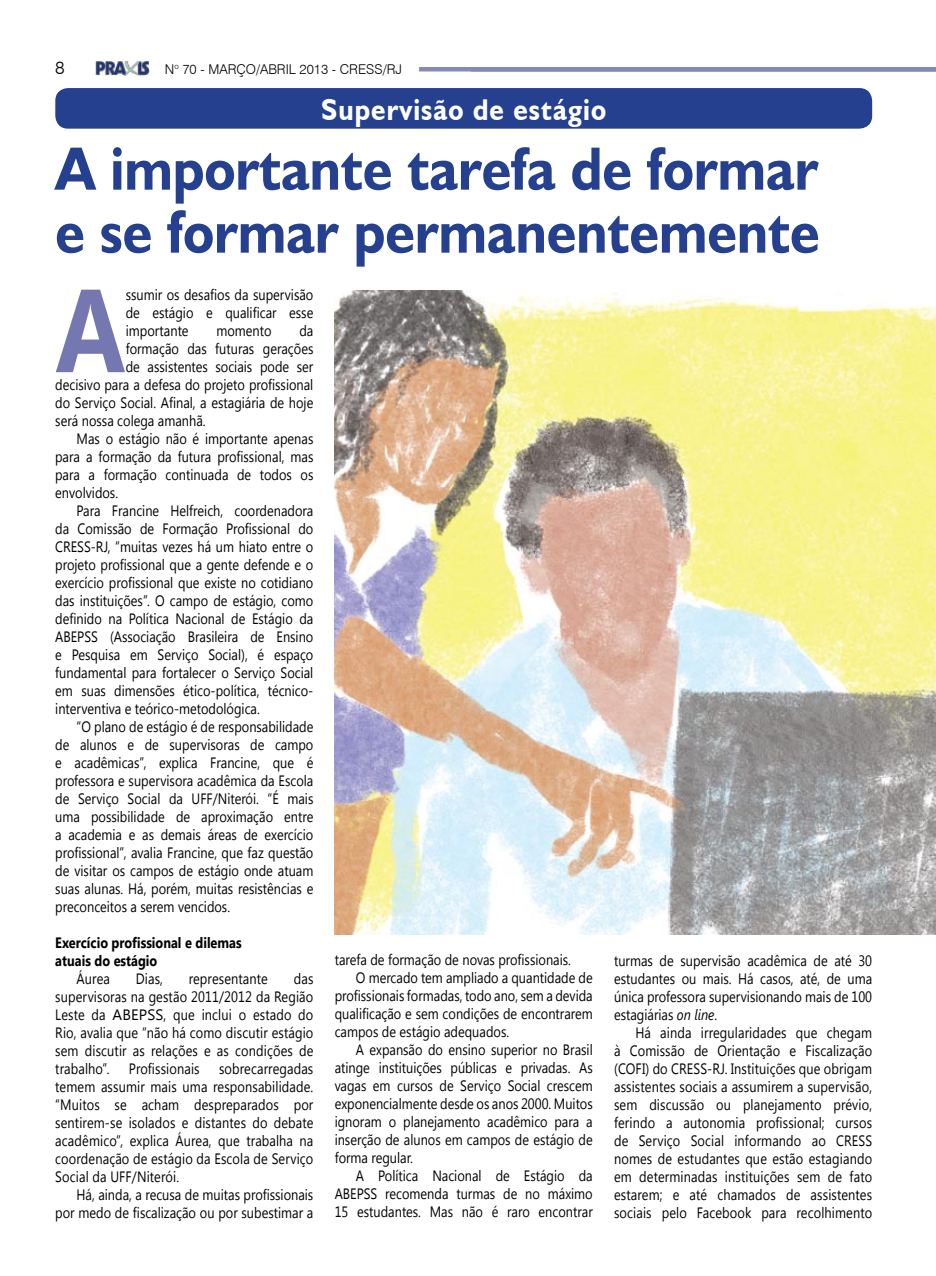
<style>
.page{position:relative;width:936px;height:1276px;background:#fff}
.page>*{position:absolute;margin:0;border:0;box-sizing:border-box;transform-origin:0 0}
.t1{font:700 117.9px "Segoe UI";color:#7578b0;scale:.85 1}
.t2{font:700 61.5px/63px "Humanist 521 BT";color:#25408f;scale:.9 1}
.t3{font:700 30px "Humanist 521 BT";letter-spacing:.04em;color:#fff;scale:.9 1}
.t4{font:300 18px "Swiss 721 BT";color:#000}
.t5{font:15px/18px "Segoe UI";color:#000;text-align:justify;scale:.85 1}
.t6{font:700 15px/18px "Segoe UI";color:#000;scale:.85 1}
.t7{font:300 13.5px "Swiss 721 BT";color:#000}
.s1{font-style:italic}
</style>
<div class="page">
<img style="left:334px;top:291px;width:601px;height:643px">
<img style="left:95px;top:60px;width:55px;height:16px">
<hr style="left:419px;top:67px;width:516px;height:4px;background:#8788ba">
<div style="left:471px;top:67px;width:464px;height:5px;background:#8788ba"></div>
<div style="left:55px;top:88px;width:817px;height:41px;background:#25408f;border-radius:13px"></div>
<p class="t4" style="left:55px;top:57px;width:11px">8</p>
<p class="t7" style="left:165px;top:61px;width:238px">N<sup>o</sup> 70 - MARÇO/ABRIL 2013 - CRESS/RJ</p>
<h3 class="t3" style="left:321px;top:91px;width:318px">Supervisão de estágio</h3>
<h2 class="t2" style="left:55px;top:136px;width:850px">A importante tarefa de formar e se formar permanentemente</h2>
<h1 class="t1" style="left:55px;top:246px;width:84px">A</h1>
<p class="t5" style="left:126px;top:285px;width:222px">ssumir os desafios da supervisão de estágio e qualificar esse importante</p>
<p class="t5" style="left:216px;top:321px;width:66px">momento</p>
<p class="t5" style="left:299px;top:321px;width:18px">da</p>
<p class="t5" style="left:126px;top:339px;width:222px">formação das futuras gerações</p>
<p class="t5" style="left:126px;top:357px;width:222px">de assistentes sociais pode ser</p>
<p class="t5" style="left:55px;top:375px;width:305px">decisivo para a defesa do projeto profissional</p>
<p class="t5" style="left:55px;top:393px;width:305px">do Serviço Social. Afinal, a estagiária de hoje</p>
<p class="t5" style="left:55px;top:411px;width:178px">será nossa colega amanhã.</p>
<p class="t5" style="left:77px;top:429px;width:280px">Mas o estágio não é importante apenas</p>
<p class="t5" style="left:55px;top:447px;width:305px">para a formação da futura profissional, mas</p>
<p class="t5" style="left:55px;top:465px;width:305px">para a formação continuada de todos os</p>
<p class="t5" style="left:55px;top:483px;width:75px">envolvidos.</p>
<p class="t5" style="left:77px;top:501px;width:280px">Para Francine Helfreich, coordenadora</p>
<p class="t5" style="left:55px;top:519px;width:305px">da Comissão de Formação Profissional do</p>
<p class="t5" style="left:55px;top:537px;width:305px">CRESS-RJ, “muitas vezes há um hiato entre o</p>
<p class="t5" style="left:55px;top:555px;width:305px">projeto profissional que a gente defende e o</p>
<p class="t5" style="left:55px;top:573px;width:305px">exercício profissional que existe no cotidiano</p>
<p class="t5" style="left:55px;top:591px;width:305px">das instituições”. O campo de estágio, como</p>
<p class="t5" style="left:55px;top:609px;width:305px">definido na Política Nacional de Estágio da</p>
<p class="t5" style="left:55px;top:627px;width:305px">ABEPSS (Associação Brasileira de Ensino</p>
<p class="t5" style="left:55px;top:645px;width:305px">e Pesquisa em Serviço Social), é espaço</p>
<p class="t5" style="left:55px;top:663px;width:305px">fundamental para fortalecer o Serviço Social</p>
<p class="t5" style="left:55px;top:681px;width:305px">em suas dimensões ético-política, técnico-</p>
<p class="t5" style="left:55px;top:699px;width:242px">interventiva e teórico-metodológica.</p>
<p class="t5" style="left:77px;top:717px;width:280px">“O plano de estágio é de responsabilidade</p>
<p class="t5" style="left:55px;top:735px;width:305px">de alunos e de supervisoras de campo</p>
<p class="t5" style="left:55px;top:753px;width:305px">e acadêmicas”, explica Francine, que é</p>
<p class="t5" style="left:55px;top:771px;width:305px">professora e supervisora acadêmica da Escola</p>
<p class="t5" style="left:55px;top:789px;width:305px">de Serviço Social da UFF/Niterói. “É mais</p>
<p class="t5" style="left:55px;top:807px;width:305px">uma possibilidade de aproximação entre</p>
<p class="t5" style="left:55px;top:825px;width:305px">a academia e as demais áreas de exercício</p>
<p class="t5" style="left:55px;top:843px;width:305px">profissional”, avalia Francine, que faz questão</p>
<p class="t5" style="left:55px;top:861px;width:305px">de visitar os campos de estágio onde atuam</p>
<p class="t5" style="left:55px;top:879px;width:305px">suas alunas. Há, porém, muitas resistências e</p>
<p class="t5" style="left:55px;top:897px;width:207px">preconceitos a serem vencidos.</p>
<p class="t6" style="left:55px;top:933px;width:221px">Exercício profissional e dilemas atuais do estágio</p>
<p class="t5" style="left:77px;top:969px;width:41px">Áurea</p>
<p class="t5" style="left:136px;top:969px;width:33px">Dias,</p>
<p class="t5" style="left:189px;top:969px;width:95px">representante</p>
<p class="t5" style="left:55px;top:969px;width:305px;text-indent:238px">das supervisoras na gestão 2011/2012 da Região Leste da ABEPSS, que inclui o estado do Rio, avalia que “não há como discutir estágio sem discutir as relações e as condições de trabalho”.</p>
<p class="t5" style="left:129px;top:1059px;width:85px">Profissionais</p>
<p class="t5" style="left:55px;top:1059px;width:305px;text-indent:164px">sobrecarregadas temem assumir mais uma responsabilidade. “Muitos se acham despreparados por sentirem-se isolados e distantes do debate acadêmico”, explica Áurea, que trabalha na coordenação de estágio da Escola de Serviço Social da UFF/Niterói.</p>
<p class="t5" style="left:55px;top:1185px;width:305px;text-align:right">Há, ainda, a recusa de muitas profissionais por medo de fiscalização ou por subestimar a</p>
<p class="t5" style="left:334px;top:949px;width:279px">tarefa de formação de novas profissionais.</p>
<p class="t5" style="left:356px;top:967px;width:280px">O mercado tem ampliado a quantidade de</p>
<p class="t5" style="left:334px;top:985px;width:305px">profissionais formadas, todo ano, sem a devida</p>
<p class="t5" style="left:334px;top:1003px;width:305px">qualificação e sem condições de encontrarem</p>
<p class="t5" style="left:334px;top:1021px;width:207px">campos de estágio adequados.</p>
<p class="t5" style="left:356px;top:1039px;width:280px">A expansão do ensino superior no Brasil</p>
<p class="t5" style="left:334px;top:1057px;width:305px">atinge instituições públicas e privadas. As</p>
<p class="t5" style="left:334px;top:1075px;width:305px">vagas em cursos de Serviço Social crescem</p>
<p class="t5" style="left:334px;top:1093px;width:305px">exponencialmente desde os anos 2000. Muitos</p>
<p class="t5" style="left:334px;top:1111px;width:305px">ignoram o planejamento acadêmico para a</p>
<p class="t5" style="left:334px;top:1129px;width:305px">inserção de alunos em campos de estágio de</p>
<p class="t5" style="left:334px;top:1147px;width:93px">forma regular.</p>
<p class="t5" style="left:356px;top:1165px;width:280px">A Política Nacional de Estágio da</p>
<p class="t5" style="left:334px;top:1183px;width:305px">ABEPSS recomenda turmas de no máximo</p>
<p class="t5" style="left:334px;top:1201px;width:305px">15 estudantes. Mas não é raro encontrar</p>
<p class="t5" style="left:614px;top:951px;width:305px">turmas de supervisão acadêmica de até 30 estudantes ou mais. Há casos, até, de uma única professora supervisionando mais de 100 estagiárias <span class="s1">on line</span>.</p>
<p class="t5" style="left:614px;top:1023px;width:305px;text-indent:21px">Há ainda irregularidades que chegam à Comissão de Orientação e Fiscalização (COFI) do CRESS-RJ. Instituições que obrigam assistentes sociais a assumirem a supervisão, sem discussão ou planejamento prévio, ferindo a autonomia profissional; cursos de Serviço Social informando ao CRESS nomes de estudantes que estão estagiando em determinadas instituições sem de fato estarem; e até chamados de assistentes sociais pelo Facebook para recolhimento</p>
</div>
